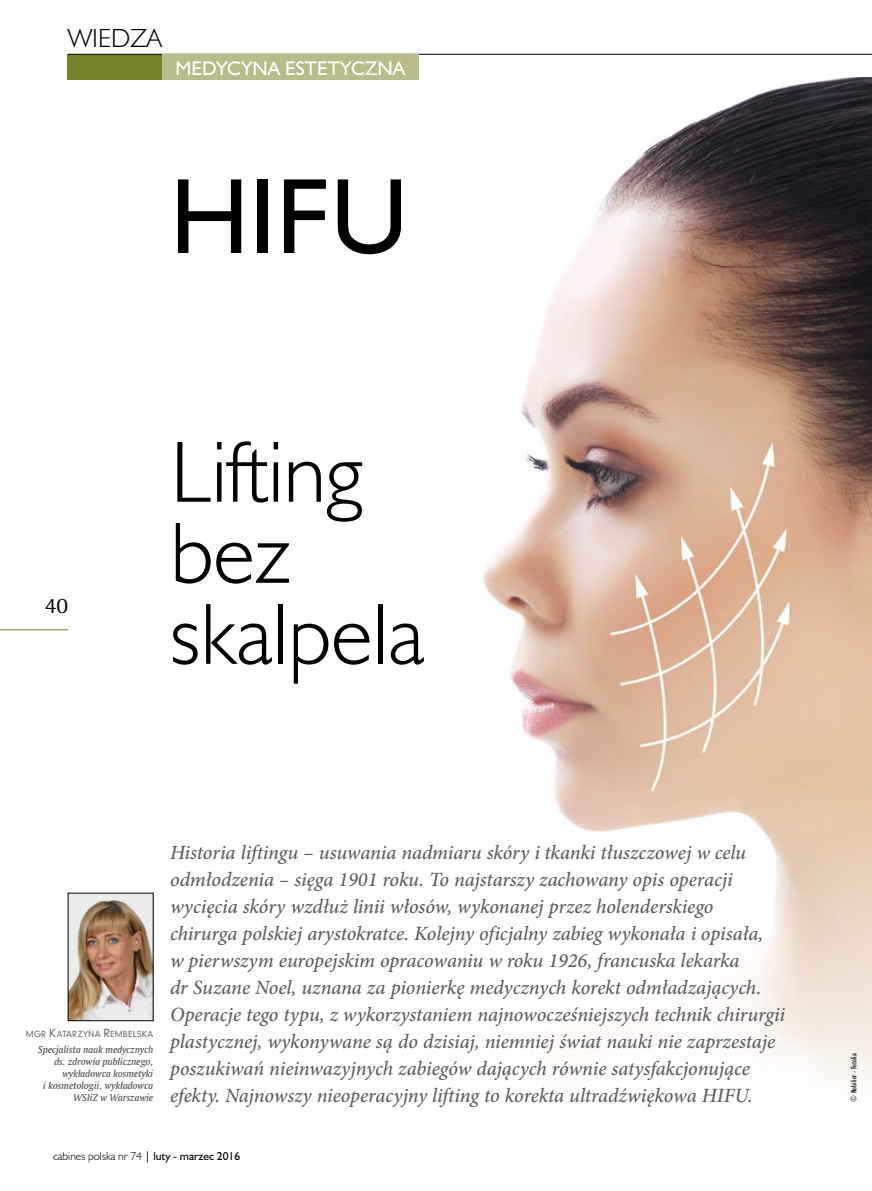
<style>
.page{position:relative;width:872px;height:1191px;background:#fff}
.page>*{position:absolute;margin:0;border:0;box-sizing:border-box;transform-origin:0 0}
.t1{font:97.95px "Humanst 521 PL";color:#000}
.t2{font:300 79.5px/81px "Humanst 521 Lt PL";color:#000}
.t3{font:300 24px "Humanst 521 Lt PL";color:#000}
.t4{font:22.5px "Rotis Semi Serif Pl";color:#000}
.t5{font:italic 500 20.25px/27px "Minion Pro";letter-spacing:-.005em;color:#5c5b60}
.t6{font:18px "Humanst 521 PL";letter-spacing:.145em;color:#fff}
.t7{font:10.5px/12px "Amerigo BT Medium Italic A";color:#504f53;text-align:right}
.t8{font:300 10.5px "Humanst 521 Lt PL";color:#000}
.t9{font:7.8px "Geometr 706 Md PL";letter-spacing:.02em;color:#68676c}
.t10{font:7.5px "Humanst 521 Cn PL";color:#000}
.s1{font-size:10.5px}
.s2{font-family:"Humanst 521 PL";font-weight:400}
</style>
<div class="page">
<hr style="left:0;top:629px;width:68px;height:1px;background:#78802a">
<img style="left:418px;top:77px;width:454px;height:1003px">
<img style="left:70px;top:895px;width:81px;height:124px">
<div style="left:68px;top:54px;width:94px;height:26px;background:#78802a"></div>
<hr style="left:68px;top:54px;width:804px;height:1px;background:#000">
<div style="left:162px;top:54px;width:256px;height:26px;background:#baba8c"></div>
<p class="t3" style="left:68px;top:22px;width:96px">Wiedza</p>
<p class="t6" style="left:175px;top:56px;width:228px">MEDYCYNA EST ETYCZ NA</p>
<h1 class="t1" style="left:170px;top:150px;width:240px">HIFU</h1>
<p class="t4" style="left:45px;top:592px;width:25px">40</p>
<h2 class="t2" style="left:170px;top:430px;width:256px">Lifting bez skalpela</h2>
<p class="t9" style="left:26px;top:1028px;width:129px">MGR <span class="s1">K</span>ATARZYNA <span class="s1">R</span>EMBELSKA</p>
<p class="t7" style="left:38px;top:1043px;width:117px">Specjalista nauk medycznych ds. zdrowia publicznego, wykładowca kosmetyki<br>i kosmetologii, wykładowca<br>WSIiZ w Warszawie</p>
<p class="t5" style="left:170px;top:838px;width:616px">Historia liftingu – usuwania nadmiaru skóry i tkanki tłuszczowej w celu odmłodzenia – sięga 1901 roku. To najstarszy zachowany opis operacji wycięcia skóry wzdłuż linii włosów, wykonanej przez holenderskiego chirurga polskiej arystokratce. Kolejny oficjalny zabieg wykonała i opisała,<br>w pierwszym europejskim opracowaniu w roku 1926, francuska lekarka<br>dr Suzane Noel, uznana za pionierkę medycznych korekt odmładzających.<br>Operacje tego typu, z wykorzystaniem najnowocześniejszych technik chirurgii plastycznej, wykonywane są do dzisiaj, niemniej świat nauki nie zaprzestaje poszukiwań nieinwazyjnych zabiegów dających równie satysfakcjonujące efekty. Najnowszy nieoperacyjny lifting to korekta ultradźwiękowa HIFU.</p>
<p class="t8" style="left:53px;top:1149px;width:189px">cabines polska nr 74 <span class="s2">| LUTY - MARZEC 2016</span></p>
<p class="t10" style="left:849px;top:1101px;width:50px;rotate:-90deg">© Nobilior - Fotolia</p>
</div>
